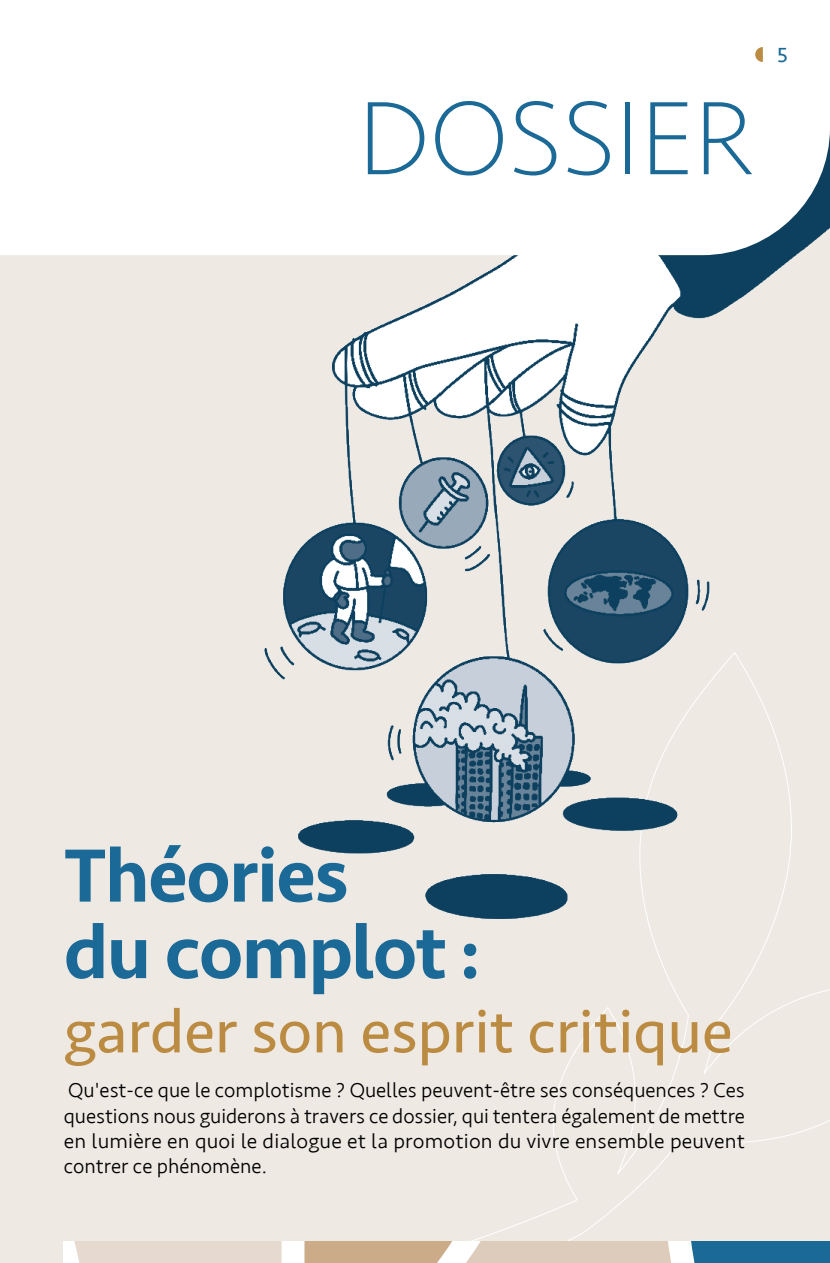
<style>
.page{position:relative;width:830px;height:1263px;background:#fff}
.page>*{position:absolute;margin:0;border:0;box-sizing:border-box;transform-origin:0 0}
.t1{font:200 108px "Seravek";color:#1a6996}
.t2{font:500 78px/76.5px "Seravek";letter-spacing:-.02em;color:#1a6996}
.t3{font:63px "Seravek";color:#bb8b42}
.t4{font:300 21px/25.2px "Seravek";letter-spacing:.01em;color:#000;text-align:justify}
.t5{font:21px "Seravek";color:#1a6996}
</style>
<div class="page">
<div style="left:0;top:128px;width:829px;height:1135px;background:#eee9e3"></div>
<svg style="left:367px;top:918px;width:462px;height:324px"></svg>
<img style="left:264px;top:266px;width:528px;height:652px">
<div style="left:0;top:47px;width:829px;height:219px;background:#fff"></div>
<svg style="left:754px;top:47px;width:8px;height:15px"></svg>
<svg style="left:64px;top:1242px;width:765px;height:21px;background:#bdbdb8"></svg>
<p class="t1" style="left:358px;top:74px;width:398px">DOSSIER</p>
<p class="t5" style="left:776px;top:39px;width:12px">5</p>
<p class="t2" style="left:64px;top:838px;width:418px">Théories<br>du complot :</p>
<p class="t3" style="left:64px;top:983px;width:670px">garder son esprit critique</p>
<p class="t4" style="left:64px;top:1078px;width:682px">Qu'est-ce que le complotisme ? Quelles peuvent-être ses conséquences ? Ces questions nous guiderons à travers ce dossier, qui tentera également de mettre en lumière en quoi le dialogue et la promotion du vivre ensemble peuvent contrer ce phénomène.</p>
</div>
